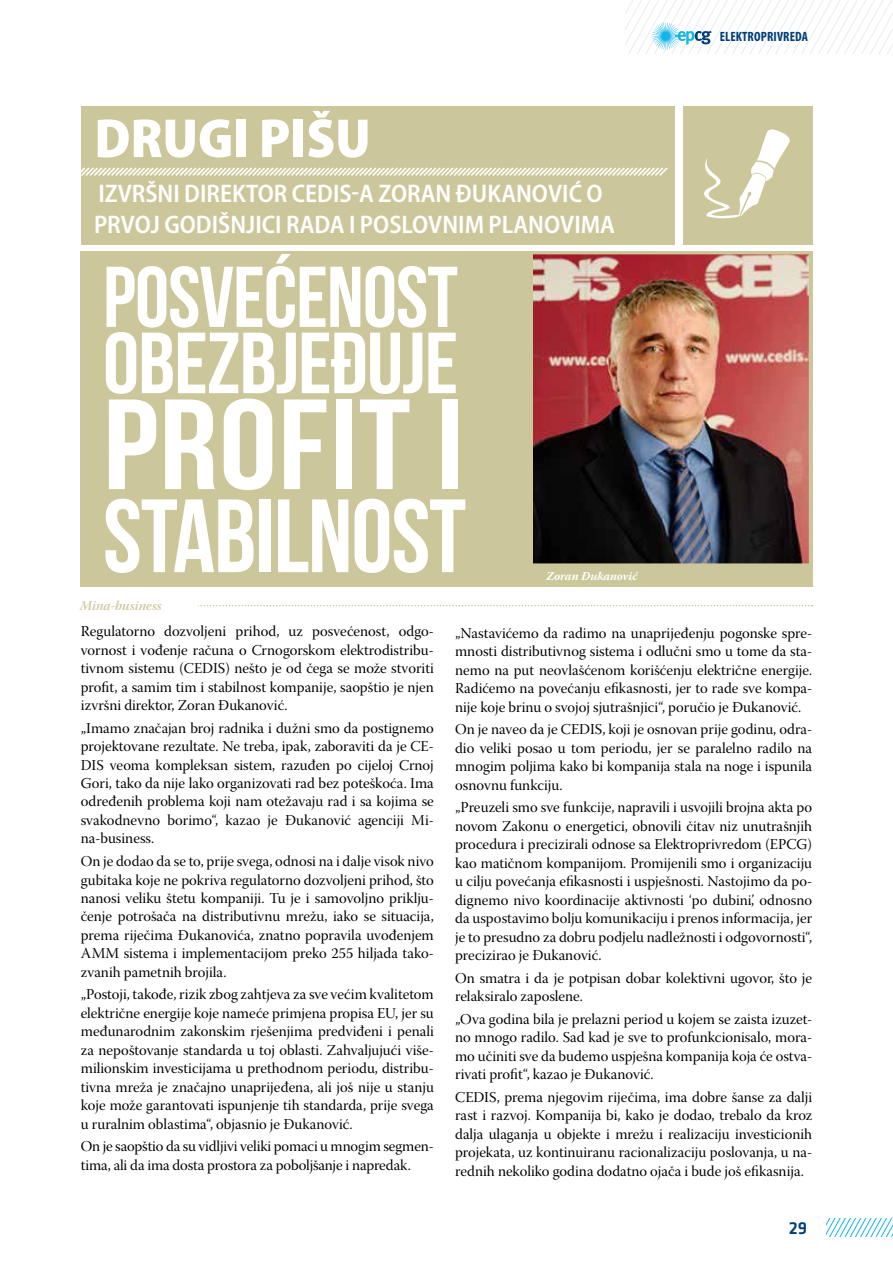
<style>
.page{position:relative;width:893px;height:1263px;background:#fff}
.page>*{position:absolute;margin:0;border:0;box-sizing:border-box;transform-origin:0 0}
.t1{font:700 127.95px "Bebas Neue";letter-spacing:.01em;color:#fff;scale:1.14 1}
.t2{font:700 103.8px "Bebas Neue";letter-spacing:-.01em;color:#fff}
.t3{font:700 86.55px "Bebas Neue";letter-spacing:-.01em;color:#fff;scale:1.05 1}
.t4{font:700 85.95px "Bebas Neue";letter-spacing:-.01em;color:#fff}
.t5{font:900 semi-condensed 55.5px "Myriad Pro";color:#fff}
.t6{font:600 semi-condensed 25.5px/30.6px "Myriad Pro";color:#fff}
.t7{font:500 18px "Klavika";color:#003d79}
.t8{font:15px/18.5px "Warnock Pro Subh";color:#000;text-align:justify}
.t9{font:700 condensed 13.5px "Myriad Pro";letter-spacing:.01em;color:#003d79}
.t10{font:13.5px "Warnock Pro Semibold It Subh";color:#ccc79b}
.t11{font:italic 700 12px "Warnock Pro";letter-spacing:-.01em;color:#fff}
</style>
<div class="page">
<svg style="left:625px;top:0;width:268px;height:54px"></svg>
<svg style="left:826px;top:1219px;width:67px;height:17px"></svg>
<div style="left:81px;top:106px;width:593px;height:139px;background:#ccc79b"></div>
<div style="left:683px;top:106px;width:129px;height:139px;background:#ccc79b"></div>
<svg style="left:704px;top:129px;width:86px;height:90px"></svg>
<div style="left:80px;top:251px;width:732px;height:336px;background:#ccc79b"></div>
<svg style="left:81px;top:167px;width:587px;height:9px"></svg>
<img style="left:534px;top:255px;width:274px;height:308px">
<div style="left:465px;top:251px;width:347px;height:316px;border:3px solid #ccc79b"></div>
<svg style="left:198px;top:605px;width:614px;height:1px"></svg>
<div style="left:534px;top:565px;width:267px;height:22px;background:#ccc79b"></div>
<h3 class="t5" style="left:94px;top:107px;width:278px">DRUGI PIŠU</h3>
<h3 class="t6" style="left:94px;top:179px;width:522px">IZVRŠNI DIREKTOR CEDIS-A ZORAN ĐUKANOVIĆ O<br>PRVOJ GODIŠNJICI RADA I POSLOVNIM PLANOVIMA</h3>
<h3 class="t4" style="left:103px;top:250px;width:356px">POSVEĆENOST</h3>
<h3 class="t3" style="left:103px;top:316px;width:340px">OBEZBJEĐUJE</h3>
<h1 class="t1" style="left:103px;top:375px;width:318px">PROFIT I</h1>
<h2 class="t2" style="left:103px;top:479px;width:365px">STABILNOST</h2>
<p class="t11" style="left:546px;top:569px;width:93px">Zoran Đukanović</p>
<p class="t9" style="left:720px;top:28px;width:90px">ELEKTROPRIVREDA</p>
<p class="t10" style="left:80px;top:597px;width:83px">Mina-business</p>
<p class="t8" style="left:81px;top:624px;width:355px">Regulatorno dozvoljeni prihod, uz posvećenost, odgo&shy;vornost i vođenje računa o Crnogorskom elektrodistribu&shy;tivnom sistemu (CEDIS) nešto je od čega se može stvoriti profit, a samim tim i stabilnost kompanije, saopštio je njen izvršni direktor, Zoran Đukanović.</p>
<p class="t8" style="left:81px;top:720px;width:355px">„Imamo značajan broj radnika i dužni smo da postignemo projektovane rezultate. Ne treba, ipak, zaboraviti da je CE-DIS veoma kompleksan sistem, razuđen po cijeloj Crnoj Gori, tako da nije lako organizovati rad bez poteškoća. Ima određenih problema koji nam otežavaju rad i sa kojima se svakodnevno borimo“, kazao je Đukanović agenciji Mi&shy;na-business.</p>
<p class="t8" style="left:81px;top:854px;width:355px">On je dodao da se to, prije svega, odnosi na i dalje visok nivo gubitaka koje ne pokriva regulatorno dozvoljeni prihod, što nanosi veliku štetu kompaniji. Tu je i samovoljno priklju&shy;čenje potrošača na distributivnu mrežu, iako se situacija, prema riječima Đukanovića, znatno popravila uvođenjem AMM sistema i implementacijom preko 255 hiljada tako&shy;zvanih pametnih brojila.</p>
<p class="t8" style="left:81px;top:987px;width:355px">„Postoji, takođe, rizik zbog zahtjeva za sve većim kvalitetom električne energije koje nameće primjena propisa EU, jer su međunarodnim zakonskim rješenjima predviđeni i penali za nepoštovanje standarda u toj oblasti. Zahvaljujući više&shy;milionskim investicijama u prethodnom periodu, distribu&shy;tivna mreža je značajno unaprijeđena, ali još nije u stanju koje može garantovati ispunjenje tih standarda, prije svega u ruralnim oblastima“, objasnio je Đukanović.</p>
<p class="t8" style="left:81px;top:1139px;width:354px">On je saopštio da su vidljivi veliki pomaci u mnogim segmen&shy;tima, ali da ima dosta prostora za poboljšanje i napredak.</p>
<p class="t8" style="left:455px;top:625px;width:359px">„Nastavićemo da radimo na unaprijeđenju pogonske spre&shy;mnosti distributivnog sistema i odlučni smo u tome da sta&shy;nemo na put neovlašćenom korišćenju električne energije.<br>Radićemo na povećanju efikasnosti, jer to rade sve kompa&shy;nije koje brinu o svojoj sjutrašnjici“, poručio je Đukanović.</p>
<p class="t8" style="left:455px;top:722px;width:359px">On je naveo da je CEDIS, koji je osnovan prije godinu, odra&shy;dio veliki posao u tom periodu, jer se paralelno radilo na mnogim poljima kako bi kompanija stala na noge i ispunila osnovnu funkciju.</p>
<p class="t8" style="left:455px;top:800px;width:359px">„Preuzeli smo sve funkcije, napravili i usvojili brojna akta po novom Zakonu o energetici, obnovili čitav niz unutrašnjih procedura i precizirali odnose sa Elektroprivredom (EPCG) kao matičnom kompanijom. Promijenili smo i organizaciju u cilju povećanja efikasnosti i uspješnosti. Nastojimo da po&shy;dignemo nivo koordinacije aktivnosti ‘po dubini’, odnosno da uspostavimo bolju komunikaciju i prenos informacija, jer je to presudno za dobru podjelu nadležnosti i odgovornosti“, precizirao je Đukanović.</p>
<p class="t8" style="left:455px;top:970px;width:359px">On smatra i da je potpisan dobar kolektivni ugovor, što je relaksiralo zaposlene.</p>
<p class="t8" style="left:455px;top:1011px;width:359px">„Ova godina bila je prelazni period u kojem se zaista izuzet&shy;no mnogo radilo. Sad kad je sve to profunkcionisalo, mora&shy;mo učiniti sve da budemo uspješna kompanija koja će ostva&shy;rivati profit“, kazao je Đukanović.</p>
<p class="t8" style="left:455px;top:1089px;width:359px">CEDIS, prema njegovim riječima, ima dobre šanse za dalji rast i razvoj. Kompanija bi, kako je dodao, trebalo da kroz dalja ulaganja u objekte i mrežu i realizaciju investicionih projekata, uz kontinuiranu racionalizaciju poslovanja, u na&shy;rednih nekoliko godina dodatno ojača i bude još efikasnija.</p>
<p class="t7" style="left:789px;top:1218px;width:20px">29</p>
</div>
